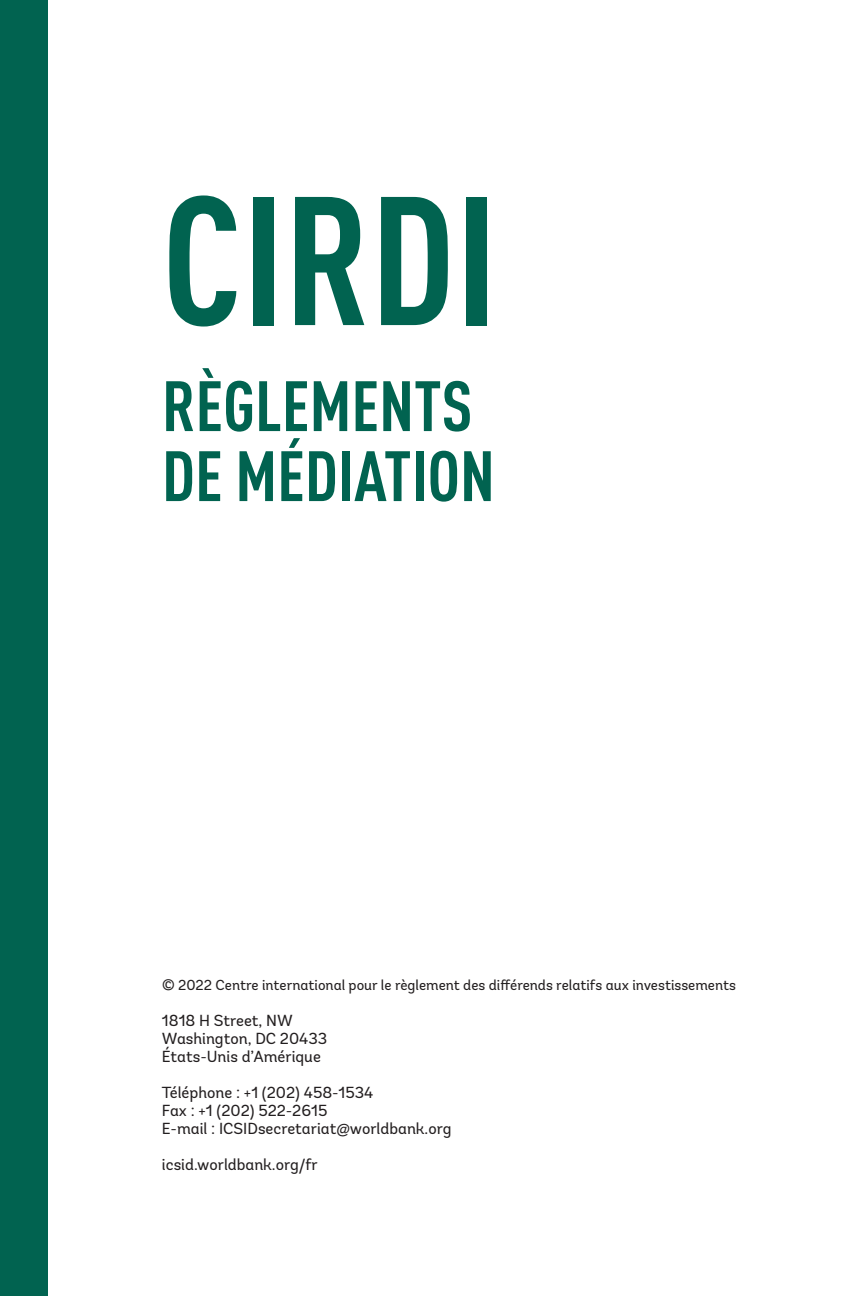
<style>
.page{position:relative;width:864px;height:1296px;background:#fff}
.page>*{position:absolute;margin:0;border:0;box-sizing:border-box;transform-origin:0 0}
.t1{font:700 180px "DIN Cond";color:#016350}
.t2{font:700 70px/70px "DIN Cond";color:#016350}
.t3{font:16px/18px "Andes";color:#231f20}
.t4{font:14.4px "Andes";color:#231f20}
</style>
<div class="page">
<div style="left:0;top:0;width:48px;height:1296px;background:#016350"></div>
<h1 class="t1" style="left:162px;top:151px;width:336px">CIRDI</h1>
<h2 class="t2" style="left:162px;top:369px;width:334px">RÈGLEMENTS<br>DE MÉDIATION</h2>
<p class="t4" style="left:162px;top:976px;width:576px">© 2022 Centre international pour le règlement des différends relatifs aux investissements</p>
<p class="t3" style="left:162px;top:1012px;width:167px">1818 H Street, NW<br>Washington, DC 20433<br>États-Unis d’Amérique</p>
<p class="t3" style="left:162px;top:1084px;width:291px">Téléphone : +1 (202) 458-1534<br>Fax : +1 (202) 522-2615<br>E-mail : ICSIDsecretariat@worldbank.org</p>
<p class="t3" style="left:162px;top:1156px;width:157px">icsid.worldbank.org/fr</p>
</div>
